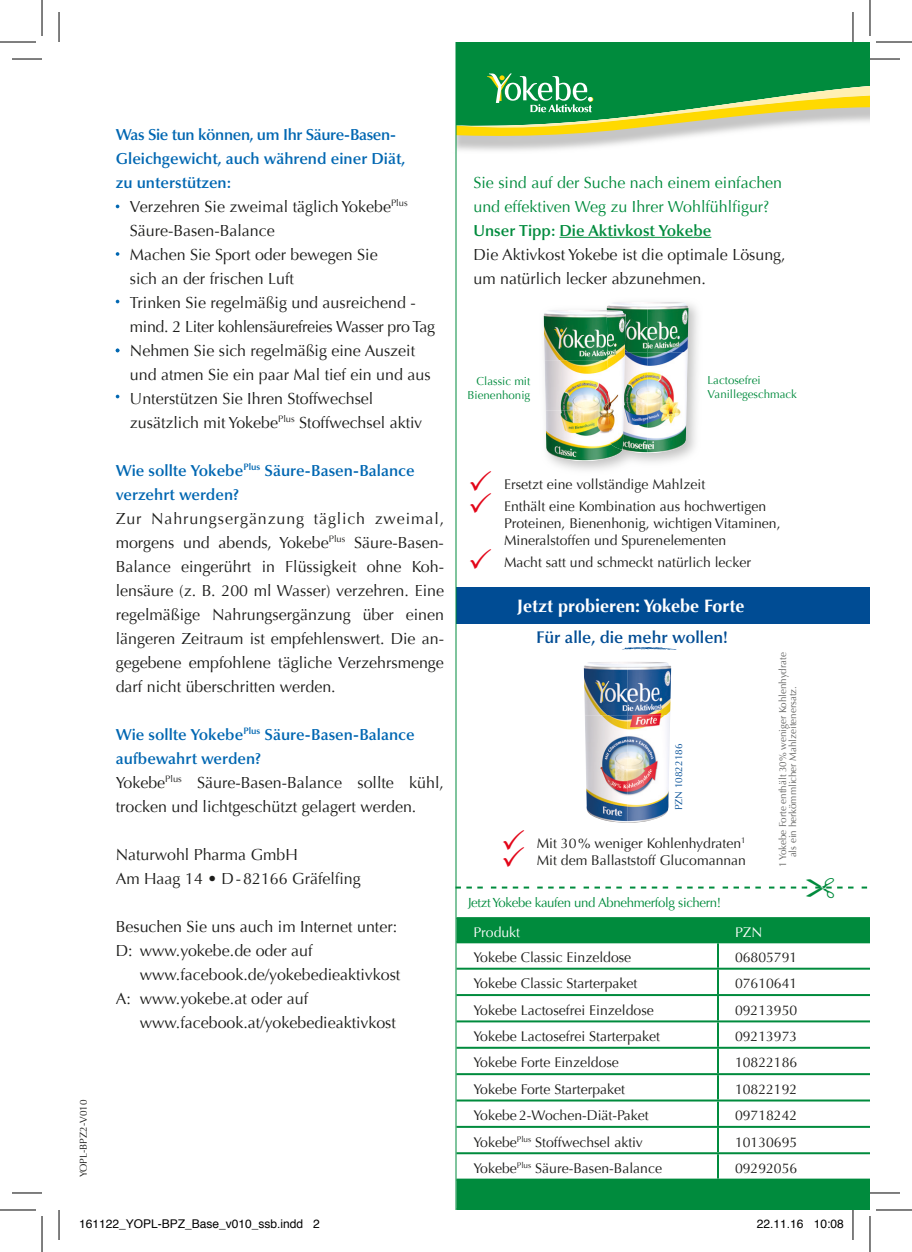
<style>
.page{position:relative;width:912px;height:1252px;background:#fff}
.page>*{position:absolute;margin:0;border:0;box-sizing:border-box;transform-origin:0 0}
.t1{font:700 18px "Optima";color:#fff}
.t2{font:600 17px "Optima LT Pro";color:#004c94}
.t3{font:16px/24px "Optima";color:#1d1d1b}
.t4{font:600 16px/24px "Optima LT Pro";color:#0067b2}
.t5{font:16px/24px "Optima";color:#008b3d}
.t6{font:600 16px "Optima LT Pro";color:#008b3d}
.t7{font:14px/16.8px "Optima";color:#1d1d1b}
.t8{font:14px "Optima";color:#fff}
.t9{font:13.2px "Optima";letter-spacing:-.025em;color:#008b3d}
.t10{font:12px "Helvetica";color:#000}
.t11{font:11.6px/13.8px "Optima";color:#008b3d}
.t12{font:10px/10px "Optima";color:#646463}
.t13{font:10px "Optima";color:#1d1d1b}
.t14{font:10px "Optima";color:#004c94}
.s1{color:#e30619}
</style>
<div class="page">
<img style="left:583px;top:662px;width:88px;height:53px">
<img style="left:585px;top:715px;width:85px;height:108px">
<div style="left:456px;top:587px;width:414px;height:37px;background:#004c94"></div>
<img style="left:456px;top:138px;width:218px;height:16px">
<svg style="left:456px;top:42px;width:414px;height:96px;background:#49a557"></svg>
<hr style="left:455px;top:42px;width:1px;height:1168px;background:#008b3d">
<svg style="left:116px;top:252px;width:3px;height:4px"></svg>
<hr style="left:559px;top:237px;width:152px;height:1px;background:#008b3d">
<svg style="left:456px;top:919px;width:414px;height:289px"></svg>
<hr style="left:456px;top:917px;width:262px;height:2px;background:#008b3d">
<hr style="left:718px;top:917px;width:152px;height:2px;background:#008b3d">
<hr style="left:717px;top:919px;width:2px;height:22px;background:#008b3d">
<hr style="left:456px;top:941px;width:262px;height:2px;background:#008b3d">
<hr style="left:718px;top:941px;width:152px;height:2px;background:#008b3d">
<hr style="left:717px;top:943px;width:2px;height:25px;background:#008b3d">
<hr style="left:717px;top:970px;width:2px;height:24px;background:#008b3d">
<hr style="left:717px;top:996px;width:2px;height:24px;background:#008b3d">
<hr style="left:717px;top:1022px;width:2px;height:25px;background:#008b3d">
<hr style="left:717px;top:1049px;width:2px;height:24px;background:#008b3d">
<hr style="left:717px;top:1075px;width:2px;height:24px;background:#008b3d">
<hr style="left:717px;top:1101px;width:2px;height:25px;background:#008b3d">
<hr style="left:717px;top:1128px;width:2px;height:24px;background:#008b3d">
<hr style="left:717px;top:1154px;width:2px;height:24px;background:#008b3d">
<hr style="left:717px;top:1180px;width:2px;height:28px;background:#008b3d">
<hr style="left:456px;top:968px;width:262px;height:2px;background:#008b3d">
<hr style="left:718px;top:968px;width:152px;height:2px;background:#008b3d">
<hr style="left:456px;top:994px;width:262px;height:2px;background:#008b3d">
<hr style="left:718px;top:994px;width:152px;height:2px;background:#008b3d">
<hr style="left:456px;top:1020px;width:262px;height:2px;background:#008b3d">
<hr style="left:718px;top:1020px;width:152px;height:2px;background:#008b3d">
<hr style="left:456px;top:1047px;width:262px;height:2px;background:#008b3d">
<hr style="left:718px;top:1047px;width:152px;height:2px;background:#008b3d">
<hr style="left:456px;top:1073px;width:262px;height:2px;background:#008b3d">
<hr style="left:718px;top:1073px;width:152px;height:2px;background:#008b3d">
<hr style="left:456px;top:1099px;width:262px;height:2px;background:#008b3d">
<hr style="left:718px;top:1099px;width:152px;height:2px;background:#008b3d">
<hr style="left:456px;top:1126px;width:262px;height:2px;background:#008b3d">
<hr style="left:718px;top:1126px;width:152px;height:2px;background:#008b3d">
<hr style="left:456px;top:1152px;width:262px;height:2px;background:#008b3d">
<hr style="left:718px;top:1152px;width:152px;height:2px;background:#008b3d">
<hr style="left:456px;top:1178px;width:262px;height:2px;background:#008b3d">
<hr style="left:718px;top:1178px;width:152px;height:2px;background:#008b3d">
<hr style="left:456px;top:1208px;width:262px;height:2px;background:#008b3d">
<hr style="left:718px;top:1208px;width:152px;height:2px;background:#008b3d">
<svg style="left:622px;top:647px;width:54px;height:3px"></svg>
<img style="left:552px;top:303px;width:146px;height:167px">
<img style="left:606px;top:302px;width:82px;height:50px">
<img style="left:625px;top:352px;width:62px;height:51px">
<img style="left:622px;top:403px;width:64px;height:50px">
<img style="left:543px;top:310px;width:64px;height:100px">
<img style="left:545px;top:410px;width:77px;height:51px">
<img style="left:607px;top:310px;width:18px;height:140px">
<hr style="left:12px;top:59px;width:30px;height:1px;background:#000">
<hr style="left:870px;top:59px;width:30px;height:1px;background:#000">
<hr style="left:12px;top:1193px;width:30px;height:1px;background:#000">
<hr style="left:870px;top:1193px;width:30px;height:1px;background:#000">
<hr style="left:59px;top:12px;width:1px;height:30px;background:#000">
<hr style="left:59px;top:1210px;width:1px;height:30px;background:#000">
<hr style="left:852px;top:12px;width:1px;height:30px;background:#000">
<hr style="left:852px;top:1210px;width:1px;height:30px;background:#000">
<hr style="left:0;top:42px;width:36px;height:1px;background:#000">
<hr style="left:876px;top:42px;width:36px;height:1px;background:#000">
<hr style="left:0;top:1210px;width:36px;height:1px;background:#000">
<hr style="left:876px;top:1210px;width:36px;height:1px;background:#000">
<hr style="left:42px;top:0;width:1px;height:36px;background:#000">
<hr style="left:42px;top:1216px;width:1px;height:36px;background:#000">
<hr style="left:869px;top:0;width:1px;height:36px;background:#000">
<hr style="left:869px;top:1216px;width:1px;height:36px;background:#000">
<svg style="left:455px;top:878px;width:413px;height:20px"></svg>
<p class="t13" style="left:78px;top:1177px;width:79px;rotate:-90deg">YOPL-BPZ2-V010</p>
<p class="t4" style="left:116px;top:122px;width:291px">Was Sie tun können, um Ihr Säure-Basen-<br>Gleichgewicht, auch während einer Diät, zu unterstützen:</p>
<p class="t3" style="left:130px;top:194px;width:307px">Verzehren Sie zweimal täglich Yokebe<sup>Plus </sup>Säure-Basen-Balance<br>Machen Sie Sport oder bewegen Sie<br>sich an der frischen Luft<br>Trinken Sie regelmäßig und ausreichend - mind. 2 Liter kohlensäurefreies Wasser pro Tag Nehmen Sie sich regelmäßig eine Auszeit und atmen Sie ein paar Mal tief ein und aus Unterstützen Sie Ihren Stoffwechsel zusätzlich mit Yokebe<sup>Plus</sup> Stoffwechsel aktiv</p>
<p class="t4" style="left:116px;top:458px;width:300px">Wie sollte Yokebe<sup>Plus</sup> Säure-Basen-Balance verzehrt werden?</p>
<p class="t3" style="left:116px;top:506px;width:330px;text-align:justify">Zur Nahrungsergänzung täglich zweimal, morgens und abends, Yokebe<sup>Plus</sup> Säure-Basen-Balance eingerührt in Flüssigkeit ohne Koh&shy;lensäure (z. B. 200 ml Wasser) verzehren. Eine regelmäßige Nahrungsergänzung über einen längeren Zeitraum ist empfehlenswert. Die an&shy;gegebene empfohlene tägliche Verzehrsmenge darf nicht überschritten werden.</p>
<p class="t4" style="left:116px;top:722px;width:300px">Wie sollte Yokebe<sup>Plus</sup> Säure-Basen-Balance aufbewahrt werden?</p>
<p class="t3" style="left:116px;top:770px;width:330px">Yokebe<sup>Plus</sup> Säure-Basen-Balance sollte kühl, trocken und lichtgeschützt gelagert werden.</p>
<p class="t3" style="left:116px;top:842px;width:246px">Naturwohl Pharma GmbH<br>Am Haag 14 • D - 82166 Gräfelfing</p>
<p class="t3" style="left:116px;top:914px;width:283px">Besuchen Sie uns auch im Internet unter:<br>D: www.yokebe.de oder auf</p>
<p class="t3" style="left:116px;top:962px;width:286px;text-indent:24px">www.facebook.de/yokebedieaktivkost<br>A: www.yokebe.at oder auf</p>
<p class="t3" style="left:140px;top:1010px;width:258px">www.facebook.at/yokebedieaktivkost</p>
<p class="t5" style="left:473px;top:170px;width:310px">Sie sind auf der Suche nach einem einfachen und effektiven Weg zu Ihrer Wohlfühlfigur?</p>
<p class="t6" style="left:473px;top:220px;width:239px">Unser Tipp: Die Aktivkost Yokebe</p>
<p class="t3" style="left:473px;top:242px;width:314px">Die Aktivkost Yokebe ist die optimale Lösung, um natürlich lecker abzunehmen.</p>
<p class="t11" style="left:467px;top:375px;width:64px;text-align:right">Classic mit<br>Bienenhonig</p>
<p class="t11" style="left:707px;top:373px;width:91px">Lactosefrei<br>Vanillegeschmack</p>
<p class="t7" style="left:468px;top:476px;width:239px"><span class="s1">✓</span> Ersetzt eine vollständige Mahlzeit</p>
<p class="t7" style="left:504px;top:498px;width:278px;text-indent:-36px"><span class="s1">✓</span> Enthält eine Kombination aus hochwertigen<br>Proteinen, Bienenhonig, wichtigen Vitaminen,<br>Mineralstoffen und Spurenelementen</p>
<p class="t7" style="left:468px;top:554px;width:284px"><span class="s1">✓</span> Macht satt und schmeckt natürlich lecker</p>
<p class="t1" style="left:517px;top:595px;width:229px">Jetzt probieren: Yokebe Forte</p>
<p class="t2" style="left:536px;top:626px;width:193px">Für alle, die mehr wollen!</p>
<p class="t14" style="left:673px;top:810px;width:68px;rotate:-90deg">PZN 10822186</p>
<p class="t7" style="left:501px;top:835px;width:246px"><span class="s1">✓</span> Mit 30 % weniger Kohlenhydraten<sup>1</sup></p>
<p class="t7" style="left:501px;top:852px;width:247px"><span class="s1">✓</span> Mit dem Ballaststoff Glucomannan</p>
<p class="t9" style="left:468px;top:895px;width:255px">Jetzt Yokebe kaufen und Abnehmerfolg sichern!</p>
<p class="t12" style="left:778px;top:857px;width:206px;text-indent:-10px;rotate:-90deg">1 Yokebe Forte enthält 30% weniger Kohlenhydrate als ein herkömmlicher Mahlzeitenersatz.</p>
<p class="t8" style="left:473px;top:924px;width:48px">Produkt</p>
<p class="t8" style="left:735px;top:924px;width:29px">PZN</p>
<p class="t7" style="left:473px;top:949px;width:159px">Yokebe Classic Einzeldose</p>
<p class="t7" style="left:735px;top:949px;width:64px">06805791</p>
<p class="t7" style="left:473px;top:975px;width:165px">Yokebe Classic Starterpaket</p>
<p class="t7" style="left:735px;top:975px;width:64px">07610641</p>
<p class="t7" style="left:473px;top:1002px;width:182px">Yokebe Lactosefrei Einzeldose</p>
<p class="t7" style="left:735px;top:1002px;width:64px">09213950</p>
<p class="t7" style="left:473px;top:1028px;width:188px">Yokebe Lactosefrei Starterpaket</p>
<p class="t7" style="left:735px;top:1028px;width:64px">09213973</p>
<p class="t7" style="left:473px;top:1054px;width:147px">Yokebe Forte Einzeldose</p>
<p class="t7" style="left:735px;top:1054px;width:64px">10822186</p>
<p class="t7" style="left:473px;top:1081px;width:153px">Yokebe Forte Starterpaket</p>
<p class="t7" style="left:735px;top:1081px;width:64px">10822192</p>
<p class="t7" style="left:473px;top:1107px;width:177px">Yokebe 2-Wochen-Diät-Paket</p>
<p class="t7" style="left:735px;top:1107px;width:64px">09718242</p>
<p class="t7" style="left:473px;top:1133px;width:171px">Yokebe<sup>Plus</sup> Stoffwechsel aktiv</p>
<p class="t7" style="left:735px;top:1133px;width:64px">10130695</p>
<p class="t7" style="left:473px;top:1160px;width:190px">Yokebe<sup>Plus</sup> Säure-Basen-Balance</p>
<p class="t7" style="left:735px;top:1160px;width:64px">09292056</p>
<p class="t10" style="left:79px;top:1214px;width:242px">161122_YOPL-BPZ_Base_v010_ssb.indd 2</p>
<p class="t10" style="left:757px;top:1214px;width:88px">22.11.16 10:08</p>
</div>
